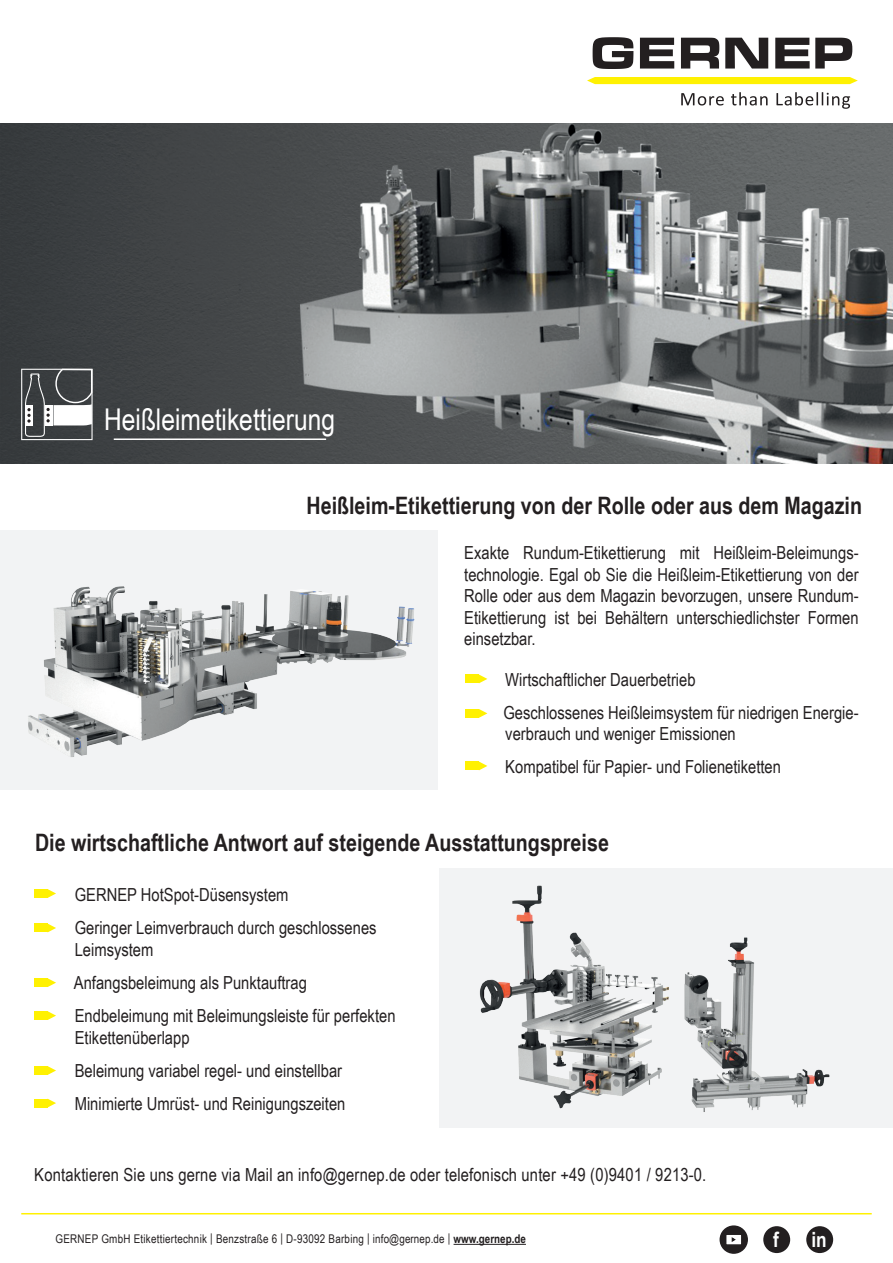
<style>
.page{position:relative;width:893px;height:1263px;background:#fff}
.page>*{position:absolute;margin:0;border:0;box-sizing:border-box;transform-origin:0 0}
.t1{font:30px "Arial Narrow";color:#fff}
.t2{font:700 24px "Arial Narrow";color:#231f20}
.t3{font:700 21px "Arial Narrow";color:#fff}
.t4{font:18px/33px "Arial Narrow";color:#231f20}
.t5{font:12px "Arial Narrow";letter-spacing:.02em;color:#231f20}
.s1{font-weight:700}
</style>
<div class="page">
<div style="left:440px;top:869px;width:453px;height:259px;background:#f2f3f4"></div>
<img style="left:0;top:123px;width:893px;height:341px">
<svg style="left:593px;top:37px;width:40px;height:32px"></svg>
<svg style="left:640px;top:38px;width:34px;height:31px"></svg>
<svg style="left:681px;top:38px;width:38px;height:31px"></svg>
<svg style="left:725px;top:38px;width:43px;height:31px"></svg>
<svg style="left:775px;top:38px;width:77px;height:31px"></svg>
<div style="left:587px;top:77px;width:271px;height:7px;background:#fff101"></div>
<svg style="left:681px;top:93px;width:43px;height:13px"></svg>
<svg style="left:731px;top:92px;width:37px;height:14px"></svg>
<svg style="left:776px;top:92px;width:74px;height:17px"></svg>
<hr style="left:114px;top:438px;width:212px;height:2px;background:#fff">
<hr style="left:454px;top:1244px;width:72px;height:1px;background:#231f20">
<div style="left:806px;top:1226px;width:27px;height:27px;background:#231f20;border-radius:50%"></div>
<div style="left:763px;top:1226px;width:27px;height:27px;background:#231f20;border-radius:50%"></div>
<div style="left:720px;top:1226px;width:27px;height:27px;background:#231f20;border-radius:50%"></div>
<div style="left:720px;top:1225px;width:28px;height:29px;border:2px solid #231f20;border-radius:50%"></div>
<div style="left:726px;top:1234px;width:16px;height:11px;background:#fff"></div>
<div style="left:725px;top:1233px;width:18px;height:13px;border:2px solid #231f20"></div>
<svg style="left:731px;top:1237px;width:5px;height:5px"></svg>
<div style="left:34px;top:889px;width:14px;height:9px;background:#fff101"></div>
<svg style="left:48px;top:889px;width:8px;height:9px"></svg>
<hr style="left:21px;top:1213px;width:851px;height:1px;background:#fff101">
<img style="left:479px;top:885px;width:351px;height:227px">
<svg style="left:21px;top:369px;width:72px;height:71px"></svg>
<div style="left:34px;top:923px;width:14px;height:9px;background:#fff101"></div>
<svg style="left:48px;top:923px;width:8px;height:9px"></svg>
<div style="left:34px;top:978px;width:14px;height:9px;background:#fff101"></div>
<svg style="left:48px;top:978px;width:8px;height:9px"></svg>
<div style="left:34px;top:1011px;width:14px;height:9px;background:#fff101"></div>
<svg style="left:48px;top:1011px;width:8px;height:9px"></svg>
<div style="left:34px;top:1066px;width:14px;height:9px;background:#fff101"></div>
<svg style="left:48px;top:1066px;width:8px;height:9px"></svg>
<div style="left:34px;top:1099px;width:14px;height:8px;background:#fff101"></div>
<svg style="left:48px;top:1099px;width:8px;height:8px"></svg>
<div style="left:0;top:530px;width:438px;height:259px;background:#f2f3f4"></div>
<img style="left:0;top:586px;width:428px;height:204px">
<div style="left:466px;top:674px;width:13px;height:9px;background:#fff101"></div>
<svg style="left:479px;top:674px;width:8px;height:9px"></svg>
<div style="left:466px;top:709px;width:13px;height:9px;background:#fff101"></div>
<svg style="left:479px;top:709px;width:8px;height:9px"></svg>
<div style="left:466px;top:761px;width:13px;height:9px;background:#fff101"></div>
<svg style="left:479px;top:761px;width:8px;height:9px"></svg>
<h1 class="t1" style="left:104px;top:398px;width:233px">Heißleimetikettierung</h1>
<h2 class="t2" style="left:307px;top:487px;width:557px">Heißleim-Etikettierung von der Rolle oder aus dem Magazin</h2>
<p class="t4" style="left:464px;top:541px;width:396px;line-height:21.6px;text-align:justify">Exakte Rundum-Etikettierung mit Heißleim-Beleimungs&shy;technologie. Egal ob Sie die Heißleim-Etikettierung von der Rolle oder aus dem Magazin bevorzugen, unsere Rundum-Etikettierung ist bei Behältern unterschiedlichster Formen einsetzbar.</p>
<p class="t4" style="left:503px;top:662px;width:357px">Wirtschaftlicher Dauerbetrieb<br>Geschlossenes Heißleimsystem für niedrigen Energie-</p>
<p class="t4" style="left:505px;top:717px;width:277px">verbrauch und weniger Emissionen<br>Kompatibel für Papier- und Folienetiketten</p>
<h2 class="t2" style="left:35px;top:825px;width:575px">Die wirtschaftliche Antwort auf steigende Ausstattungspreise</h2>
<p class="t4" style="left:75px;top:878px;width:303px">GERNEP HotSpot-Düsensystem<br>Geringer Leimverbrauch durch geschlossenes</p>
<p class="t4" style="left:74px;top:932px;width:323px">Leimsystem<br>Anfangsbeleimung als Punktauftrag<br>Endbeleimung mit Beleimungsleiste für perfekten</p>
<p class="t4" style="left:75px;top:1020px;width:272px">Etikettenüberlapp<br>Beleimung variabel regel- und einstellbar<br>Minimierte Umrüst- und Reinigungszeiten</p>
<p class="t4" style="left:34px;top:1158px;width:674px">Kontaktieren Sie uns gerne via Mail an info@gernep.de oder telefonisch unter +49 (0)9401 / 9213-0.</p>
<p class="t5" style="left:56px;top:1230px;width:472px">GERNEP GmbH Etikettiertechnik | Benzstraße 6 | D-93092 Barbing | info@gernep.de | <span class="s1">www.gernep.de</span></p>
<p class="t3" style="left:773px;top:1224px;width:7px">f</p>
<p class="t3" style="left:811px;top:1224px;width:17px">in</p>
</div>
